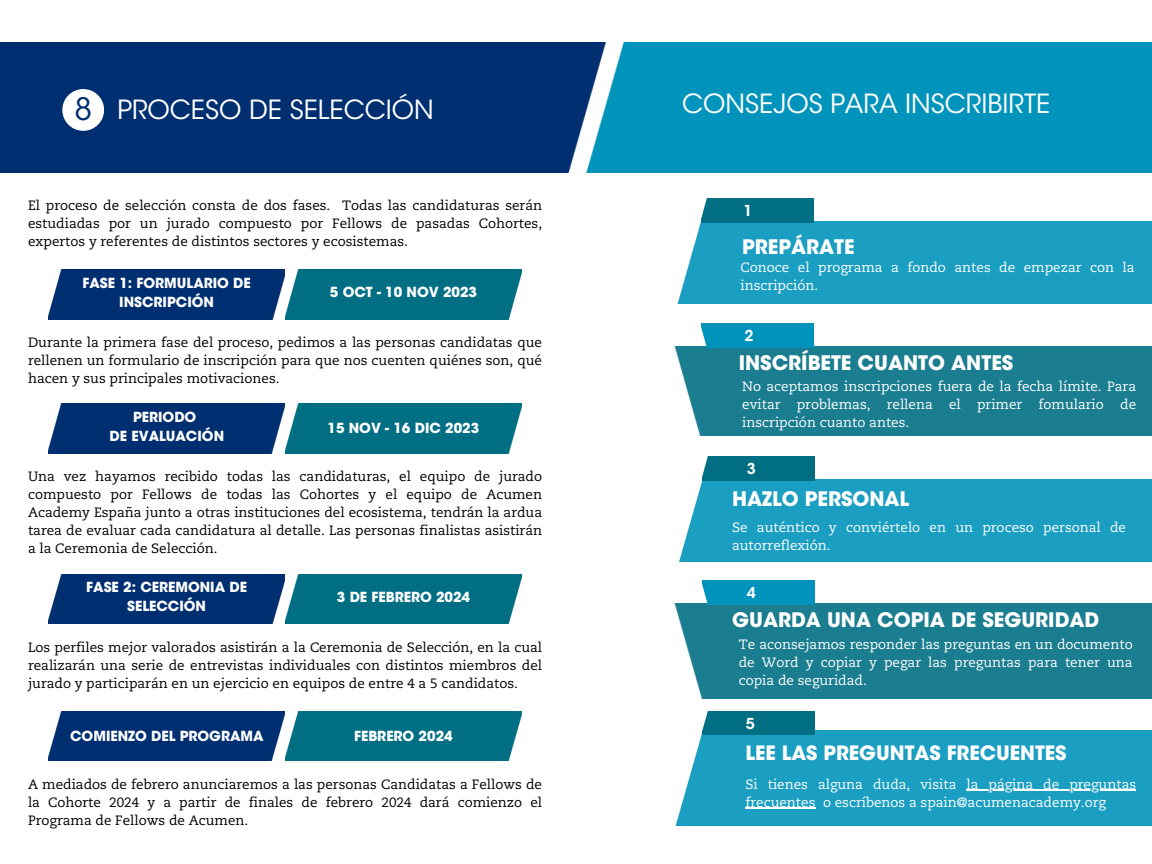
<style>
.page{position:relative;width:1152px;height:864px;background:#fff}
.page>*{position:absolute;margin:0;border:0;box-sizing:border-box;transform-origin:0 0}
.t1{font:30.6px "ITC Avant Garde Std";color:#002f71}
.t2{font:26.25px "ITC Avant Garde Std";color:#fff}
.t3{font:700 19.95px "ITC Avant Garde Std";color:#fff}
.t4{font:700 19.65px "ITC Avant Garde Std";color:#fff}
.t5{font:600 15px "ITC Avant Garde Std";color:#fff}
.t6{font:700 13.8px/19px "ITC Avant Garde Std";color:#fff;text-align:center}
.t7{font:13.5px/18px "Caecilia LT Std";color:#000;text-align:justify}
.t8{font:13.5px/18px "Caecilia LT Std";color:#fff}
</style>
<div class="page">
<div style="left:0;top:43px;width:576px;height:129px;background:#002f71"></div>
<div style="left:62px;top:89px;width:42px;height:42px;background:#fff;border-radius:50%"></div>
<div style="left:576px;top:43px;width:576px;height:129px;background:#0093bb"></div>
<img style="left:49px;top:270px;width:473px;height:49px">
<img style="left:49px;top:404px;width:472px;height:49px">
<img style="left:49px;top:574px;width:473px;height:50px">
<img style="left:49px;top:711px;width:472px;height:50px">
<div style="left:677px;top:221px;width:475px;height:82px;background:#1a9ec1"></div>
<div style="left:701px;top:199px;width:113px;height:23px;background:#006f84"></div>
<div style="left:674px;top:346px;width:478px;height:89px;background:#1a7d90"></div>
<div style="left:701px;top:324px;width:113px;height:23px;background:#0093bb"></div>
<div style="left:679px;top:479px;width:473px;height:82px;background:#1a9ec1"></div>
<div style="left:675px;top:603px;width:477px;height:96px;background:#1a7d90"></div>
<div style="left:675px;top:731px;width:477px;height:94px;background:#1a9ec1"></div>
<div style="left:702px;top:457px;width:113px;height:23px;background:#006f84"></div>
<div style="left:702px;top:581px;width:113px;height:23px;background:#0093bb"></div>
<div style="left:702px;top:711px;width:113px;height:24px;background:#006f84"></div>
<hr style="left:966px;top:790px;width:170px;height:1px;background:#fff">
<hr style="left:745px;top:808px;width:71px;height:1px;background:#fff">
<p class="t1" style="left:74px;top:97px;width:19px">8</p>
<p class="t2" style="left:118px;top:99px;width:318px">PROCESO DE SELECCIÓN</p>
<p class="t2" style="left:682px;top:94px;width:370px">CONSEJOS PARA INSCRIBIRTE</p>
<p class="t7" style="left:28px;top:197px;width:516px">El proceso de selección consta de dos fases. Todas las candidaturas serán estudiadas por un jurado compuesto por Fellows de pasadas Cohortes, expertos y referentes de distintos sectores y ecosistemas.</p>
<p class="t6" style="left:83px;top:275px;width:170px">FASE 1: FORMULARIO DE<br>INSCRIPCIÓN</p>
<p class="t6" style="left:330px;top:284px;width:149px">5 OCT - 10 NOV 2023</p>
<p class="t7" style="left:28px;top:334px;width:516px">Durante la primera fase del proceso, pedimos a las personas candidatas que rellenen un formulario de inscripción para que nos cuenten quiénes son, qué hacen y sus principales motivaciones.</p>
<p class="t6" style="left:133px;top:409px;width:65px">PERIODO</p>
<p class="t6" style="left:110px;top:428px;width:116px">DE EVALUACIÓN</p>
<p class="t6" style="left:328px;top:420px;width:153px">15 NOV - 16 DIC 2023</p>
<p class="t7" style="left:28px;top:469px;width:516px">Una vez hayamos recibido todas las candidaturas, el equipo de jurado compuesto por Fellows de todas las Cohortes y el equipo de Acumen Academy España junto a otras instituciones del ecosistema, tendrán la ardua tarea de evaluar cada candidatura al detalle. Las personas finalistas asistirán a la Ceremonia de Selección.</p>
<p class="t6" style="left:86px;top:579px;width:162px">FASE 2: CEREMONIA DE<br>SELECCIÓN</p>
<p class="t6" style="left:337px;top:589px;width:135px">3 DE FEBRERO 2024</p>
<p class="t7" style="left:28px;top:639px;width:516px">Los perfiles mejor valorados asistirán a la Ceremonia de Selección, en la cual realizarán una serie de entrevistas individuales con distintos miembros del jurado y participarán en un ejercicio en equipos de entre 4 a 5 candidatos.</p>
<p class="t6" style="left:70px;top:729px;width:195px">COMIENZO DEL PROGRAMA</p>
<p class="t6" style="left:354px;top:729px;width:100px">FEBRERO 2024</p>
<p class="t7" style="left:28px;top:776px;width:516px">A mediados de febrero anunciaremos a las personas Candidatas a Fellows de la Cohorte 2024 y a partir de finales de febrero 2024 dará comienzo el Programa de Fellows de Acumen.</p>
<p class="t5" style="left:743px;top:205px;width:11px">1</p>
<p class="t3" style="left:742px;top:239px;width:114px">PREPÁRATE</p>
<p class="t8" style="left:741px;top:260px;width:395px">Conoce el programa a fondo antes de empezar con la inscripción.</p>
<p class="t5" style="left:745px;top:330px;width:11px">2</p>
<p class="t3" style="left:739px;top:355px;width:276px">INSCRÍBETE CUANTO ANTES</p>
<p class="t8" style="left:742px;top:379px;width:395px;text-align:justify">No aceptamos inscripciones fuera de la fecha límite. Para evitar problemas, rellena el primer fomulario de inscripción cuanto antes.</p>
<p class="t5" style="left:747px;top:463px;width:11px">3</p>
<p class="t3" style="left:732px;top:491px;width:179px">HAZLO PERSONAL</p>
<p class="t8" style="left:732px;top:519px;width:395px">Se auténtico y conviértelo en un proceso personal de autorreflexión.</p>
<p class="t5" style="left:747px;top:587px;width:11px">4</p>
<p class="t3" style="left:732px;top:612px;width:369px">GUARDA UNA COPIA DE SEGURIDAD</p>
<p class="t8" style="left:739px;top:637px;width:395px;text-align:justify">Te aconsejamos responder las preguntas en un documento de Word y copiar y pegar las preguntas para tener una copia de seguridad.</p>
<p class="t5" style="left:746px;top:718px;width:11px">5</p>
<p class="t4" style="left:745px;top:746px;width:323px">LEE LAS PREGUNTAS FRECUENTES</p>
<p class="t8" style="left:745px;top:776px;width:392px">Si tienes alguna duda, visita la página de preguntas frecuentes o escríbenos a spain@acumenacademy.org</p>
</div>
